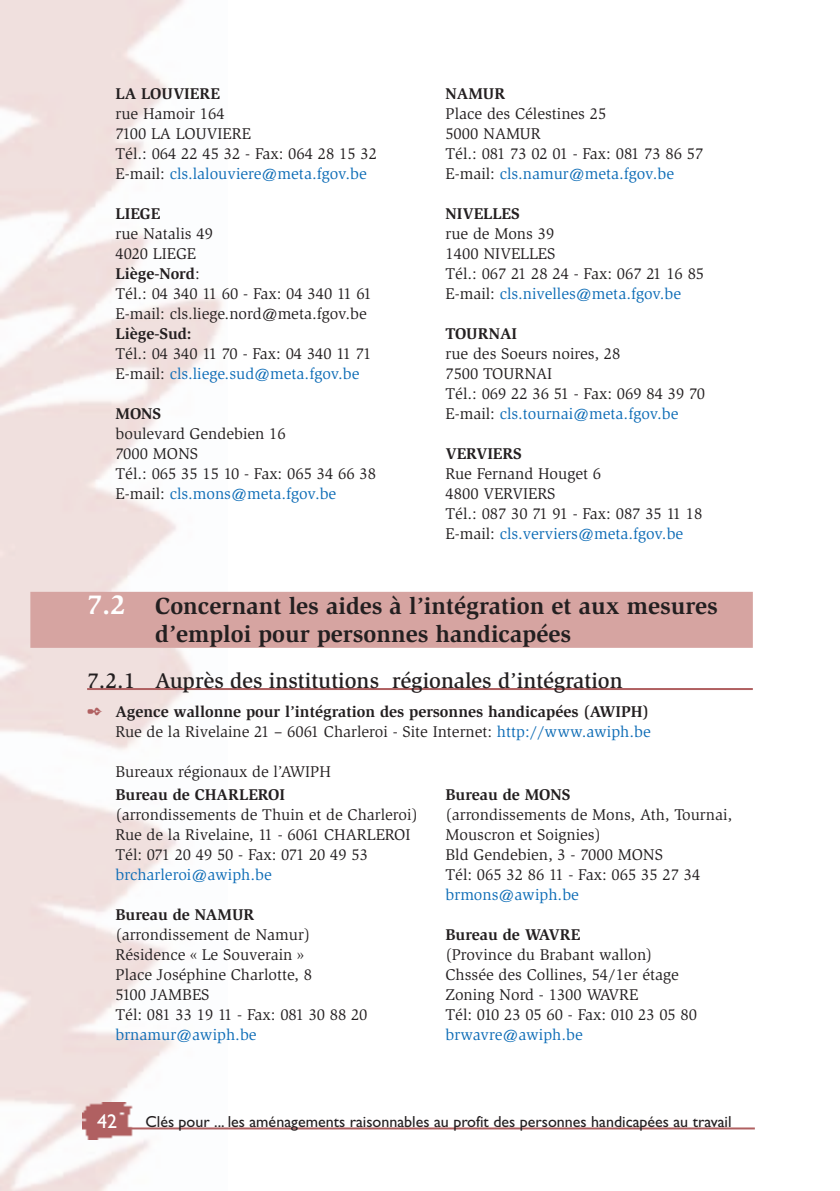
<style>
.page{position:relative;width:840px;height:1191px;background:#fff}
.page>*{position:absolute;margin:0;border:0;box-sizing:border-box;transform-origin:0 0}
.t1{font:700 24px/28px "Slimbach";color:#231f20}
.t2{font:500 22px "Slimbach";color:#231f20}
.t3{font:20px "Gill Sans";color:#fff}
.t4{font:16px/20px "Slimbach";color:#231f20}
.t5{font:700 16px/20px "Slimbach";color:#231f20;text-align:right}
.t6{font:16px "Gill Sans";color:#231f20}
.t7{font:16px "Slimbach";color:#0d6cb6}
.s1{color:#0d6cb6}
.s2{font-weight:700}
.s3{font-size:28px;color:#fff}
.s4{color:#b06061}
.s5{font-weight:400}
.s6{font-weight:400;color:#0d6cb6}
</style>
<div class="page">
<img style="left:0;top:0;width:227px;height:1191px">
<img style="left:82px;top:1102px;width:51px;height:37px">
<hr style="left:89px;top:1127px;width:665px;height:2px;background:#b06061">
<div style="left:30px;top:592px;width:722px;height:56px;background:#d6a4a1"></div>
<hr style="left:87px;top:688px;width:665px;height:2px;background:#b06061">
<p class="t5" style="left:115px;top:84px;width:106px">LA LOUVIERE</p>
<p class="t4" style="left:115px;top:104px;width:263px">rue Hamoir 164<br>7100 LA LOUVIERE<br>Tél.: 064 22 45 32 - Fax: 064 28 15 32<br>E-mail: <span class="s1">cls.lalouviere@meta.fgov.be</span></p>
<p class="t5" style="left:115px;top:204px;width:46px">LIEGE</p>
<p class="t4" style="left:115px;top:224px;width:258px">rue Natalis 49<br>4020 LIEGE<br><span class="s2">Liège-Nord</span>:<br>Tél.: 04 340 11 60 - Fax: 04 340 11 61<br>E-mail: cls.liege.nord@meta.fgov.be</p>
<p class="t5" style="left:115px;top:324px;width:78px">Liège-Sud:</p>
<p class="t4" style="left:115px;top:344px;width:257px">Tél.: 04 340 11 70 - Fax: 04 340 11 71<br>E-mail: <span class="s1">cls.liege.sud@meta.fgov.be</span></p>
<p class="t5" style="left:115px;top:404px;width:47px">MONS</p>
<p class="t4" style="left:115px;top:424px;width:262px">boulevard Gendebien 16<br>7000 MONS<br>Tél.: 065 35 15 10 - Fax: 065 34 66 38<br>E-mail: <span class="s1">cls.mons@meta.fgov.be</span></p>
<p class="t5" style="left:445px;top:84px;width:61px">NAMUR</p>
<p class="t4" style="left:445px;top:104px;width:259px">Place des Célestines 25<br>5000 NAMUR<br>Tél.: 081 73 02 01 - Fax: 081 73 86 57<br>E-mail: <span class="s1">cls.namur@meta.fgov.be</span></p>
<p class="t5" style="left:445px;top:204px;width:76px">NIVELLES</p>
<p class="t4" style="left:445px;top:224px;width:260px">rue de Mons 39<br>1400 NIVELLES<br>Tél.: 067 21 28 24 - Fax: 067 21 16 85<br>E-mail: <span class="s1">cls.nivelles@meta.fgov.be</span></p>
<p class="t5" style="left:445px;top:324px;width:73px">TOURNAI</p>
<p class="t4" style="left:445px;top:344px;width:261px">rue des Soeurs noires, 28<br>7500 TOURNAI<br>Tél.: 069 22 36 51 - Fax: 069 84 39 70<br>E-mail: <span class="s1">cls.tournai@meta.fgov.be</span></p>
<p class="t5" style="left:445px;top:444px;width:78px">VERVIERS</p>
<p class="t4" style="left:445px;top:464px;width:258px">Rue Fernand Houget 6<br>4800 VERVIERS<br>Tél.: 087 30 71 91 - Fax: 087 35 11 18<br>E-mail: <span class="s1">cls.verviers@meta.fgov.be</span></p>
<h1 class="t1" style="left:155px;top:593px;width:564px;text-indent:-68px"><span class="s3">7.2</span> Concernant les aides à l’intégration et aux mesures d’emploi pour personnes handicapées</h1>
<h2 class="t2" style="left:87px;top:672px;width:537px">7.2.1 Auprès des institutions régionales d’intégration</h2>
<p class="t5" style="left:87px;top:702px;width:564px"><span class="s4">✒</span> Agence wallonne pour l’intégration des personnes handicapées (AWIPH)<br><span class="s5">Rue de la Rivelaine 21 – 6061 Charleroi - Site Internet:</span> <span class="s6">http://www.awiph.be</span></p>
<p class="t4" style="left:115px;top:762px;width:217px">Bureaux régionaux de l’AWIPH</p>
<p class="t5" style="left:115px;top:786px;width:171px">Bureau de CHARLEROI</p>
<p class="t4" style="left:115px;top:806px;width:304px">(arrondissements de Thuin et de Charleroi)<br>Rue de la Rivelaine, 11 - 6061 CHARLEROI<br>Tél: 071 20 49 50 - Fax: 071 20 49 53</p>
<p class="t7" style="left:115px;top:869px;width:158px">brcharleroi@awiph.be</p>
<p class="t5" style="left:115px;top:906px;width:140px">Bureau de NAMUR</p>
<p class="t4" style="left:115px;top:926px;width:253px">(arrondissement de Namur)<br>Résidence « Le Souverain »<br>Place Joséphine Charlotte, 8<br>5100 JAMBES<br>Tél: 081 33 19 11 - Fax: 081 30 88 20</p>
<p class="t7" style="left:115px;top:1029px;width:142px">brnamur@awiph.be</p>
<p class="t5" style="left:445px;top:786px;width:126px">Bureau de MONS</p>
<p class="t4" style="left:445px;top:806px;width:288px">(arrondissements de Mons, Ath, Tournai,<br>Mouscron et Soignies)<br>Bld Gendebien, 3 - 7000 MONS<br>Tél: 065 32 86 11 - Fax: 065 35 27 34</p>
<p class="t7" style="left:445px;top:889px;width:135px">brmons@awiph.be</p>
<p class="t5" style="left:445px;top:926px;width:136px">Bureau de WAVRE</p>
<p class="t4" style="left:445px;top:946px;width:253px">(Province du Brabant wallon)<br>Chssée des Collines, 54/1er étage<br>Zoning Nord - 1300 WAVRE<br>Tél: 010 23 05 60 - Fax: 010 23 05 80</p>
<p class="t7" style="left:445px;top:1029px;width:139px">brwavre@awiph.be</p>
<p class="t3" style="left:97px;top:1114px;width:21px">42</p>
<p class="t6" style="left:145px;top:1116px;width:587px">Clés pour ... les aménagements raisonnables au profit des personnes handicapées au travail</p>
</div>
